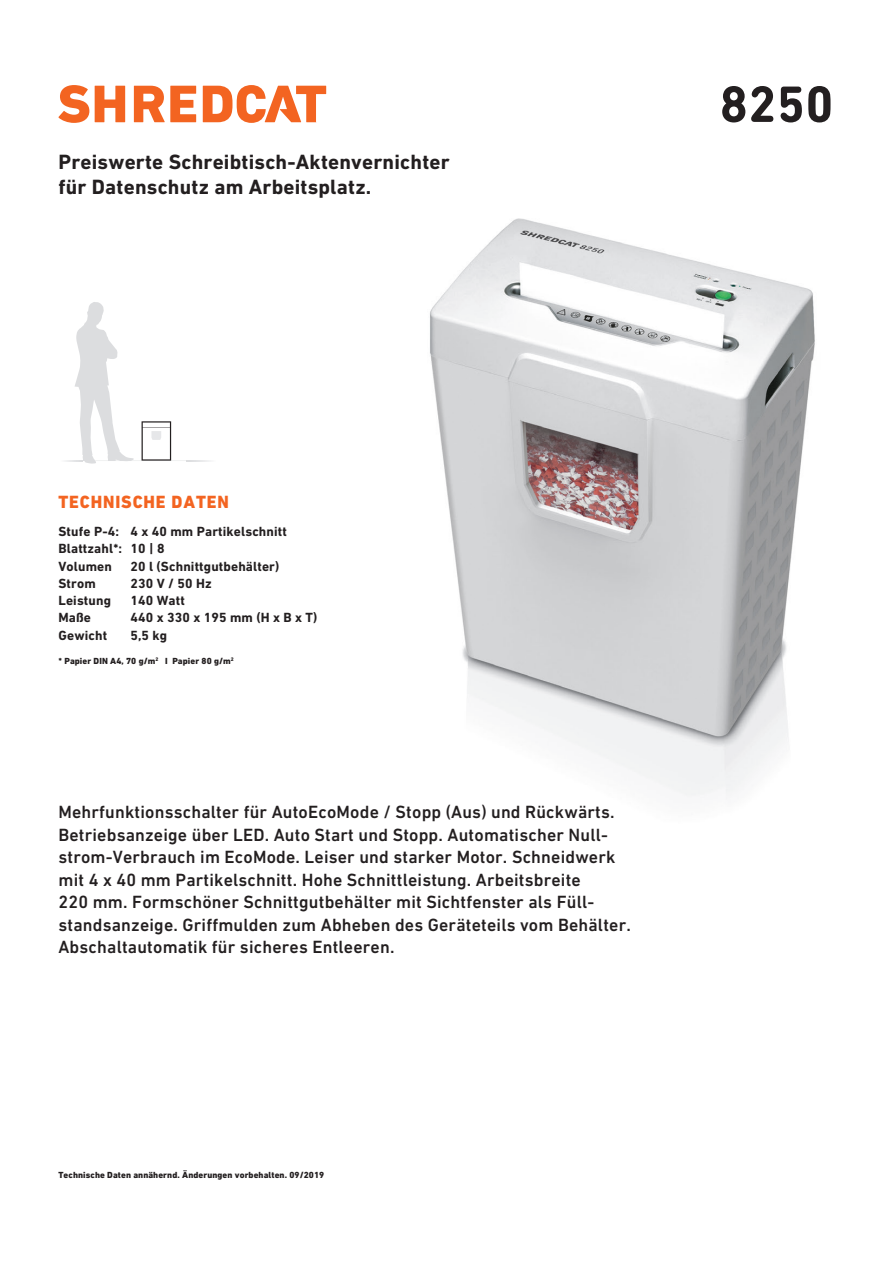
<style>
.page{position:relative;width:893px;height:1263px;background:#fff}
.page>*{position:absolute;margin:0;border:0;box-sizing:border-box;transform-origin:0 0}
.Zwischenüberschrift{font:700 52.05px "DIN Next Rounded LT Pro";color:#231f20}
.Überschrift{font:700 21px "DIN Next LT Pro";letter-spacing:.01em;color:#231f20}
.Copy_2{font:500 18px/22.5px "DIN Next LT Pro";letter-spacing:.01em;color:#231f20}
.Zwischenüberschrift-2{font:800 18px "DIN Next LT Pro";letter-spacing:.05em;color:#f36421}
.Copy_1{font:700 13.5px "DIN Next LT Pro";letter-spacing:.01em;color:#231f20}
.Fußnote{font:800 9px "DIN Next LT Pro";letter-spacing:.01em;color:#231f20}
</style>
<div class="page">
<img style="left:430px;top:218px;width:385px;height:578px">
<svg style="left:65px;top:302px;width:145px;height:162px"></svg>
<svg style="left:58px;top:85px;width:31px;height:38px"></svg>
<svg style="left:95px;top:86px;width:30px;height:36px"></svg>
<svg style="left:203px;top:85px;width:123px;height:38px"></svg>
<svg style="left:134px;top:86px;width:62px;height:36px"></svg>
<p class="Überschrift" style="left:58px;top:149px;width:393px">Preiswerte Schreibtisch-Aktenvernichter</p>
<p class="Überschrift" style="left:58px;top:175px;width:314px">für Datenschutz am Arbeitsplatz.</p>
<p class="Zwischenüberschrift" style="left:720px;top:74px;width:115px">8250</p>
<p class="Zwischenüberschrift-2" style="left:58px;top:492px;width:172px">TECHNISCHE DATEN</p>
<p class="Copy_1" style="left:58px;top:524px;width:230px">Stufe P-4: 4 x 40 mm Partikelschnitt</p>
<p class="Copy_1" style="left:58px;top:541px;width:108px">Blattzahl*: 10 | 8</p>
<p class="Copy_1" style="left:58px;top:558px;width:55px">Volumen</p>
<p class="Copy_1" style="left:130px;top:558px;width:150px">20 l (Schnittgutbehälter)</p>
<p class="Copy_1" style="left:58px;top:575px;width:39px">Strom</p>
<p class="Copy_1" style="left:130px;top:575px;width:83px">230 V / 50 Hz</p>
<p class="Copy_1" style="left:58px;top:593px;width:54px">Leistung</p>
<p class="Copy_1" style="left:130px;top:593px;width:56px">140 Watt</p>
<p class="Copy_1" style="left:58px;top:610px;width:34px">Maße</p>
<p class="Copy_1" style="left:130px;top:610px;width:188px">440 x 330 x 195 mm (H x B x T)</p>
<p class="Copy_1" style="left:58px;top:627px;width:50px">Gewicht</p>
<p class="Copy_1" style="left:130px;top:627px;width:38px">5,5 kg</p>
<p class="Fußnote" style="left:58px;top:655px;width:177px">* Papier DIN A4, 70 g/m<sup>2</sup> I Papier 80 g/m<sup>2</sup></p>
<p class="Copy_2" style="left:58px;top:801px;width:574px">Mehrfunktionsschalter für AutoEcoMode / Stopp (Aus) und Rückwärts.<br>Betriebsanzeige über LED. Auto Start und Stopp. Automatischer Null&shy;strom-Verbrauch im EcoMode. Leiser und starker Motor. Schneidwerk mit 4 x 40 mm Partikelschnitt. Hohe Schnittleistung. Arbeitsbreite<br>220 mm. Formschöner Schnittgutbehälter mit Sichtfenster als Füll&shy;standsanzeige. Griffmulden zum Abheben des Geräteteils vom Behälter.<br>Abschaltautomatik für sicheres Entleeren.</p>
<p class="Fußnote" style="left:58px;top:1169px;width:267px">Technische Daten annähernd. Änderungen vorbehalten. 09/2019</p>
</div>
